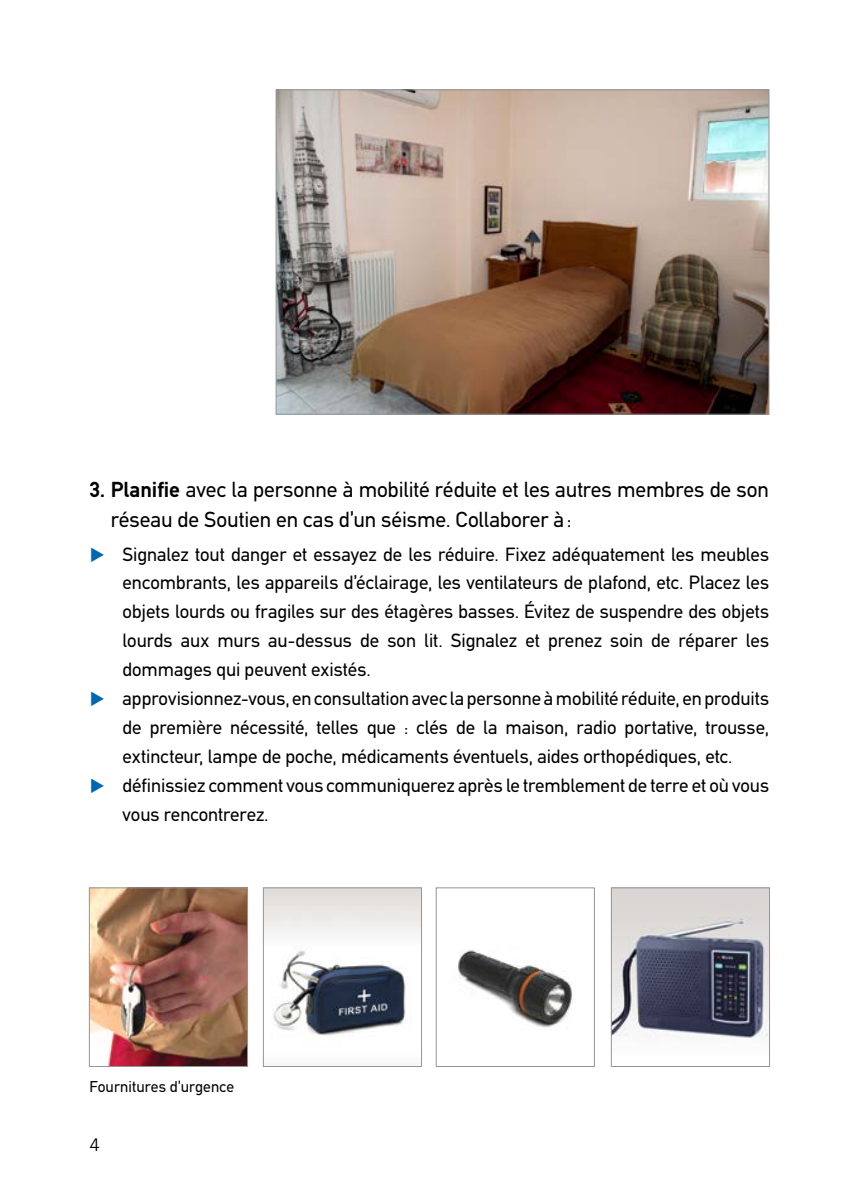
<style>
.page{position:relative;width:844px;height:1191px;background:#fff}
.page>*{position:absolute;margin:0;border:0;box-sizing:border-box;transform-origin:0 0}
.t1{font:21.88px/29.8px "PF Din Text";letter-spacing:-.005em;color:#000}
.t2{font:19.25px/28.9px "PF Din Text";letter-spacing:-.005em;color:#000;text-align:justify}
.t3{font:17.5px "News Gothic BT";color:#000}
.t4{font:15.75px "PF Din Text";letter-spacing:.005em;color:#000}
.s1{font-weight:700}
.s2{color:#0066b3}
</style>
<div class="page">
<img style="left:277px;top:91px;width:490px;height:322px">
<div style="left:275px;top:89px;width:494px;height:326px;border:1px solid #939598"></div>
<img style="left:91px;top:889px;width:155px;height:176px">
<div style="left:89px;top:887px;width:159px;height:180px;border:1px solid #939598"></div>
<img style="left:265px;top:889px;width:155px;height:147px">
<div style="left:263px;top:887px;width:159px;height:180px;border:1px solid #939598"></div>
<img style="left:612px;top:889px;width:155px;height:152px">
<div style="left:610px;top:887px;width:159px;height:180px;border:1px solid #939598"></div>
<img style="left:458px;top:950px;width:115px;height:78px">
<div style="left:435px;top:887px;width:159px;height:180px;border:1px solid #939598"></div>
<p class="t1" style="left:111px;top:475px;width:659px;text-indent:-21px"><span class="s1">3. Planifie</span> avec la personne à mobilité réduite et les autres membres de son réseau de Soutien en cas d’un séisme. Collaborer à :</p>
<p class="t2" style="left:122px;top:539px;width:648px;text-indent:-33px"><span class="s2">◆</span> Signalez tout danger et essayez de les réduire. Fixez adéquatement les meubles encombrants, les appareils d’éclairage, les ventilateurs de plafond, etc. Placez les objets lourds ou fragiles sur des étagères basses. Évitez de suspendre des objets lourds aux murs au-dessus de son lit. Signalez et prenez soin de réparer les dommages qui peuvent existés.</p>
<p class="t2" style="left:123px;top:684px;width:648px;text-indent:-33px"><span class="s2">◆</span> approvisionnez-vous, en consultation avec la personne à mobilité réduite, en produits de première nécessité, telles que : clés de la maison, radio portative, trousse, extincteur, lampe de poche, médicaments éventuels, aides orthopédiques, etc.</p>
<p class="t2" style="left:123px;top:770px;width:648px;text-indent:-33px"><span class="s2">◆</span> définissiez comment vous communiquerez après le tremblement de terre et où vous vous rencontrerez.</p>
<p class="t4" style="left:89px;top:1077px;width:146px">Fournitures d’urgence</p>
<p class="t3" style="left:89px;top:1134px;width:12px">4</p>
</div>
